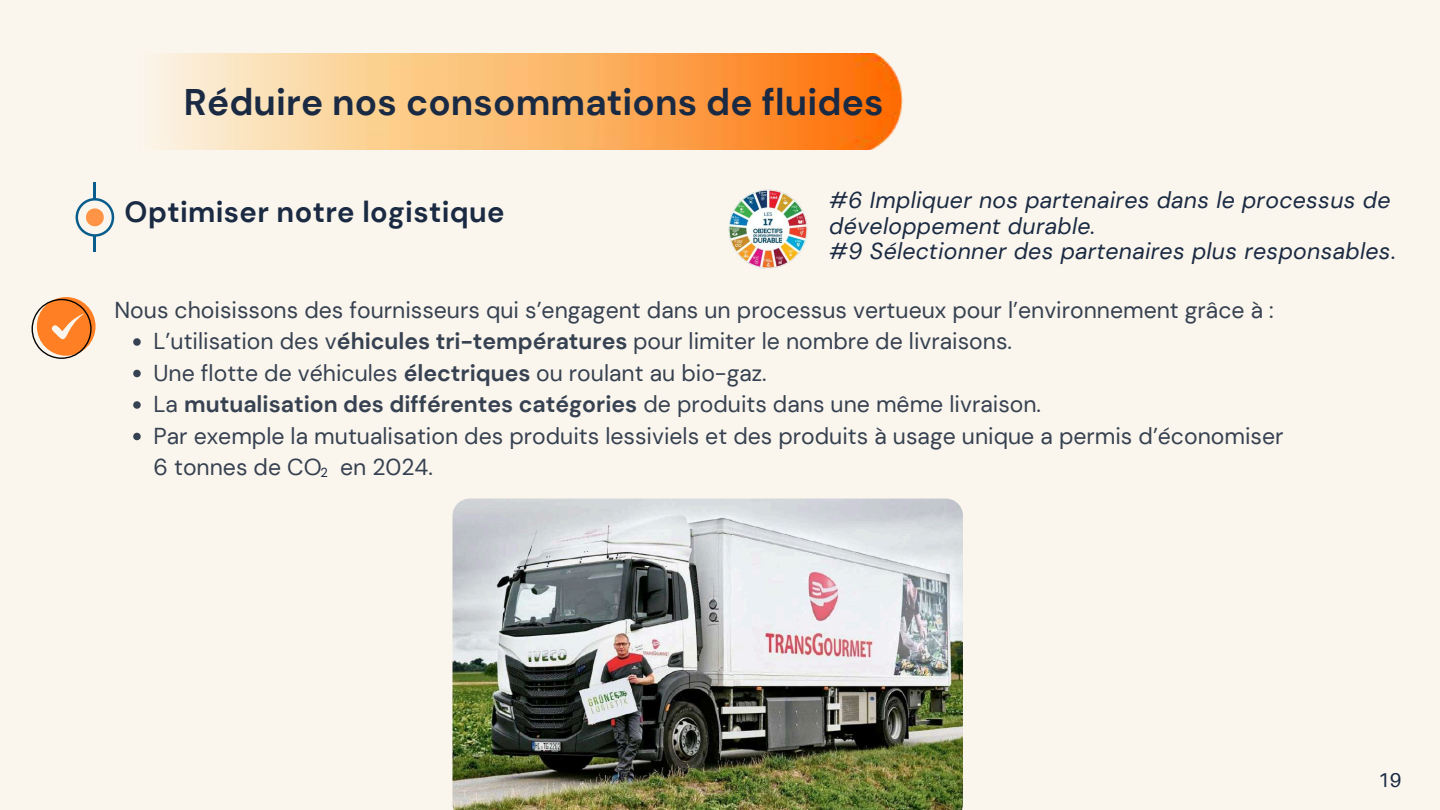
<style>
.page{position:relative;width:1440px;height:810px;background:#fbf6ed}
.page>*{position:absolute;margin:0;border:0;box-sizing:border-box;transform-origin:0 0}
.t1{font:700 37px "DM Sans";letter-spacing:.005em;color:#1a2a43}
.t2{font:700 29.1px "DM Sans";letter-spacing:.015em;color:#1a2a43}
.t3{font:23px/31.5px "DM Sans";color:#364151}
.t4{font:italic 23px/25.5px "DM Sans";letter-spacing:.015em;color:#1a2a43}
.t5{font:20px "Aileron";color:#1a2a43}
.t6{font:13px "DM Sans";color:#1a2a43}
.s1{font-style:normal}
.s2{font-weight:700}
</style>
<div class="page">
<img style="left:728px;top:189px;width:80px;height:80px">
<svg style="left:32px;top:297px;width:63px;height:62px"></svg>
<svg style="left:76px;top:183px;width:38px;height:69px"></svg>
<img style="left:160px;top:54px;width:743px;height:95px">
<img style="left:453px;top:499px;width:510px;height:311px">
<svg style="left:133px;top:338px;width:8px;height:8px"></svg>
<svg style="left:133px;top:370px;width:8px;height:7px"></svg>
<svg style="left:133px;top:401px;width:8px;height:8px"></svg>
<svg style="left:133px;top:433px;width:8px;height:7px"></svg>
<h1 class="t1" style="left:184px;top:78px;width:701px">Réduire nos consommations de fluides</h1>
<p class="t2" style="left:125px;top:193px;width:382px">Optimiser notre logistique</p>
<p class="t4" style="left:829px;top:188px;width:568px">#6 Impliquer nos partenaires dans le processus de développement durable.<br>#9 Sélectionner des partenaires plus responsables<span class="s1">.</span></p>
<p class="t3" style="left:154px;top:294px;width:1131px;text-indent:-39px">Nous choisissons des fournisseurs qui s’engagent dans un processus vertueux pour l’environnement grâce à :<br>L’utilisation des v<span class="s2">éhicules tri-températures</span> pour limiter le nombre de livraisons.<br>Une flotte de véhicules <span class="s2">électriques</span> ou roulant au bio-gaz.<br>La <span class="s2">mutualisation des différentes catégories</span> de produits dans une même livraison.<br>Par exemple la mutualisation des produits lessiviels et des produits à usage unique a permis d’économiser 6 tonnes de CO en 2024.</p>
<p class="t6" style="left:321px;top:464px;width:9px">2</p>
<p class="t5" style="left:1378px;top:768px;width:25px">19</p>
</div>
